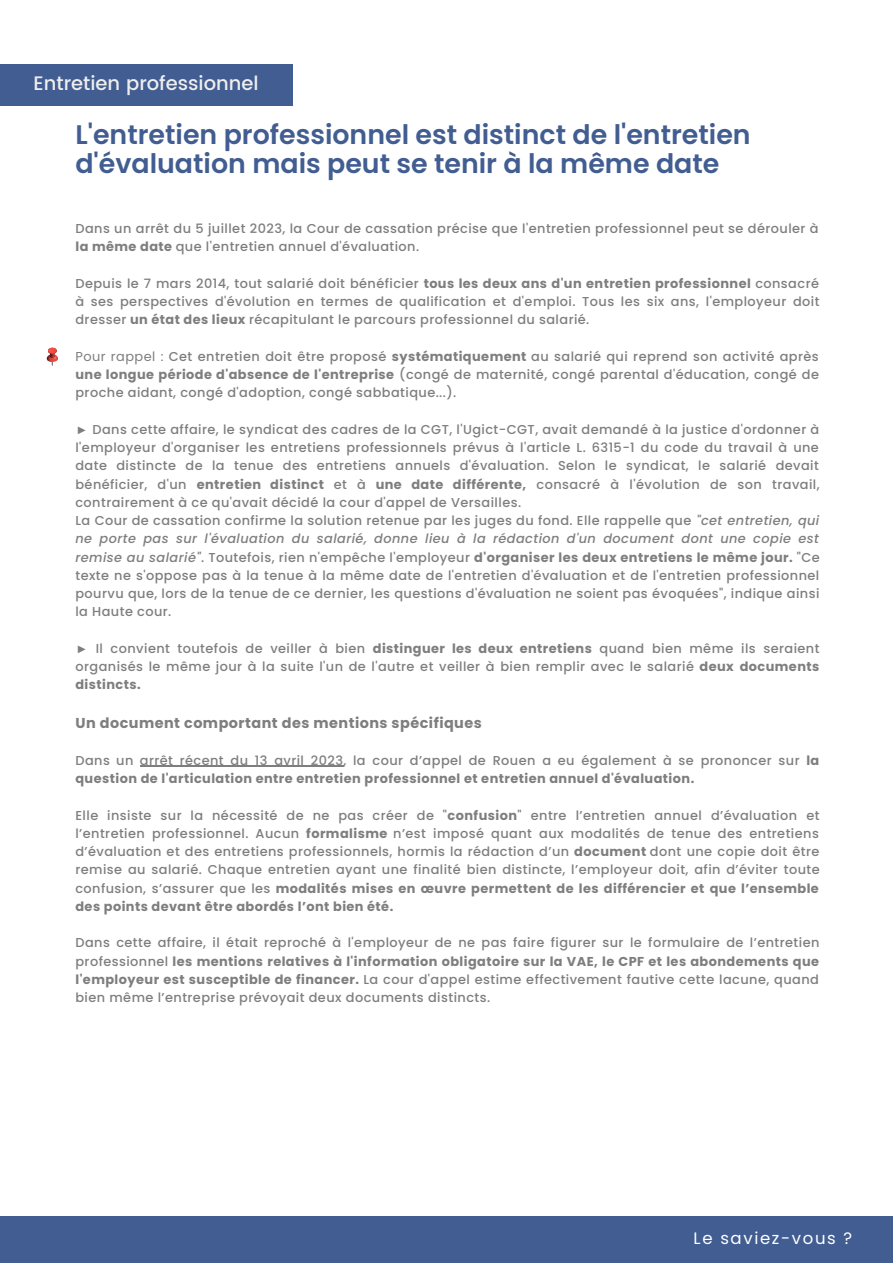
<style>
.page{position:relative;width:893px;height:1264px;background:#fff}
.page>*{position:absolute;margin:0;border:0;box-sizing:border-box;transform-origin:0 0}
.t1{font:600 26.85px/29.2px "Poppins";color:#415d91}
.t2{font:500 19.5px "Poppins";color:#eee}
.t3{font:16.5px "Poppins";letter-spacing:.1em;color:#fff}
.t4{font:700 14.4px "Poppins";letter-spacing:.035em;color:#7e7e7e}
.t5{font:500 12.9px/18.3px "Poppins";letter-spacing:.035em;color:#7e7e7e;text-align:justify}
.t6{font:700 12.9px/18.3px "Poppins";letter-spacing:.035em;color:#7e7e7e}
.s1{font-weight:700}
.s2{font-weight:400}
.s3{font-family:"Liberation Serif";font-weight:400}
.s4{font-style:italic}
.s5{font-weight:500}
</style>
<div class="page">
<div style="left:0;top:65px;width:292px;height:41px;background:#415d91"></div>
<hr style="left:140px;top:765px;width:203px;height:1px;background:#7e7e7e">
<div style="left:0;top:1216px;width:892px;height:46px;background:#415d91"></div>
<svg style="left:47px;top:348px;width:11px;height:17px"></svg>
<p class="t2" style="left:34px;top:72px;width:226px">Entretien professionnel</p>
<p class="t1" style="left:75px;top:120px;width:676px">L'entretien professionnel est distinct de l'entretien d'évaluation mais peut se tenir à la même date</p>
<p class="t5" style="left:75px;top:219px;width:744px">Dans un arrêt du 5 juillet 2023, la Cour de cassation précise que l'entretien professionnel peut se dérouler à <span class="s1">la même date</span> que l'entretien annuel d'évaluation.</p>
<p class="t5" style="left:75px;top:274px;width:745px">Depuis le 7 mars 2014, tout salarié doit bénéficier <span class="s1">tous les deux ans d'un entretien professionnel</span> consacré à ses perspectives d'évolution en termes de qualification et d'emploi. Tous les six ans, l'employeur doit dresser <span class="s1">un état des lieux</span> récapitulant le parcours professionnel du salarié.</p>
<p class="t5" style="left:75px;top:347px;width:745px"><span class="s2">Pour rappel :</span> Cet entretien doit être proposé <span class="s1">systématiquement</span> au salarié qui reprend son activité après <span class="s1">une longue période d'absence de l'entreprise</span> (congé de maternité, congé parental d'éducation, congé de proche aidant, congé d'adoption, congé sabbatique...).</p>
<p class="t5" style="left:75px;top:420px;width:745px"><span class="s3">►</span> Dans cette affaire, le syndicat des cadres de la CGT, l'Ugict-CGT, avait demandé à la justice d'ordonner à l'employeur d'organiser les entretiens professionnels prévus à l'article L. 6315-1 du code du travail à une date distincte de la tenue des entretiens annuels d'évaluation. Selon le syndicat, le salarié devait bénéficier, d'un <span class="s1">entretien distinct</span> et à <span class="s1">une date différente,</span> consacré à l'évolution de son travail, contrairement à ce qu'avait décidé la cour d'appel de Versailles.</p>
<p class="t5" style="left:75px;top:511px;width:745px">La Cour de cassation confirme la solution retenue par les juges du fond. Elle rappelle que <span class="s4">"cet entretien, qui ne porte pas sur l'évaluation du salarié, donne lieu à la rédaction d'un document dont une copie est remise au salarié"</span>. Toutefois, rien n'empêche l'employeur <span class="s1">d'organiser les deux entretiens le même jour.</span> "Ce texte ne s'oppose pas à la tenue à la même date de l'entretien d'évaluation et de l'entretien professionnel pourvu que, lors de la tenue de ce dernier, les questions d'évaluation ne soient pas évoquées", indique ainsi la Haute cour.</p>
<p class="t5" style="left:75px;top:639px;width:745px"><span class="s3">►</span> Il convient toutefois de veiller à bien <span class="s1">distinguer les deux entretiens</span> quand bien même ils seraient organisés le même jour à la suite l'un de l'autre et veiller à bien remplir avec le salarié <span class="s1">deux documents distincts.</span></p>
<p class="t4" style="left:75px;top:713px;width:408px">Un document comportant des mentions spécifiques</p>
<p class="t6" style="left:75px;top:751px;width:745px"><span class="s5">Dans un arrêt récent du 13 avril 2023, la cour d’appel de Rouen a eu également à se prononcer sur</span> la question de l'articulation entre entretien professionnel et entretien annuel d'évaluation.</p>
<p class="t5" style="left:75px;top:805px;width:745px">Elle insiste sur la nécessité de ne pas créer de "<span class="s1">confusion</span>" entre l’entretien annuel d’évaluation et l’entretien professionnel. Aucun <span class="s1">formalisme</span> n’est imposé quant aux modalités de tenue des entretiens d’évaluation et des entretiens professionnels, hormis la rédaction d’un <span class="s1">document</span> dont une copie doit être remise au salarié. Chaque entretien ayant une finalité bien distincte, l’employeur doit, afin d’éviter toute confusion, s’assurer que les <span class="s1">modalités mises en œuvre permettent de les différencier et que l’ensemble des points devant être abordés l’ont bien été.</span></p>
<p class="t5" style="left:75px;top:933px;width:745px">Dans cette affaire, il était reproché à l'employeur de ne pas faire figurer sur le formulaire de l’entretien professionnel <span class="s1">les mentions relatives à l'information obligatoire sur la VAE, le CPF et les abondements que l'employeur est susceptible de financer.</span> La cour d'appel estime effectivement fautive cette lacune, quand bien même l’entreprise prévoyait deux documents distincts.</p>
<p class="t3" style="left:693px;top:1226px;width:160px">Le saviez-vous ?</p>
</div>
